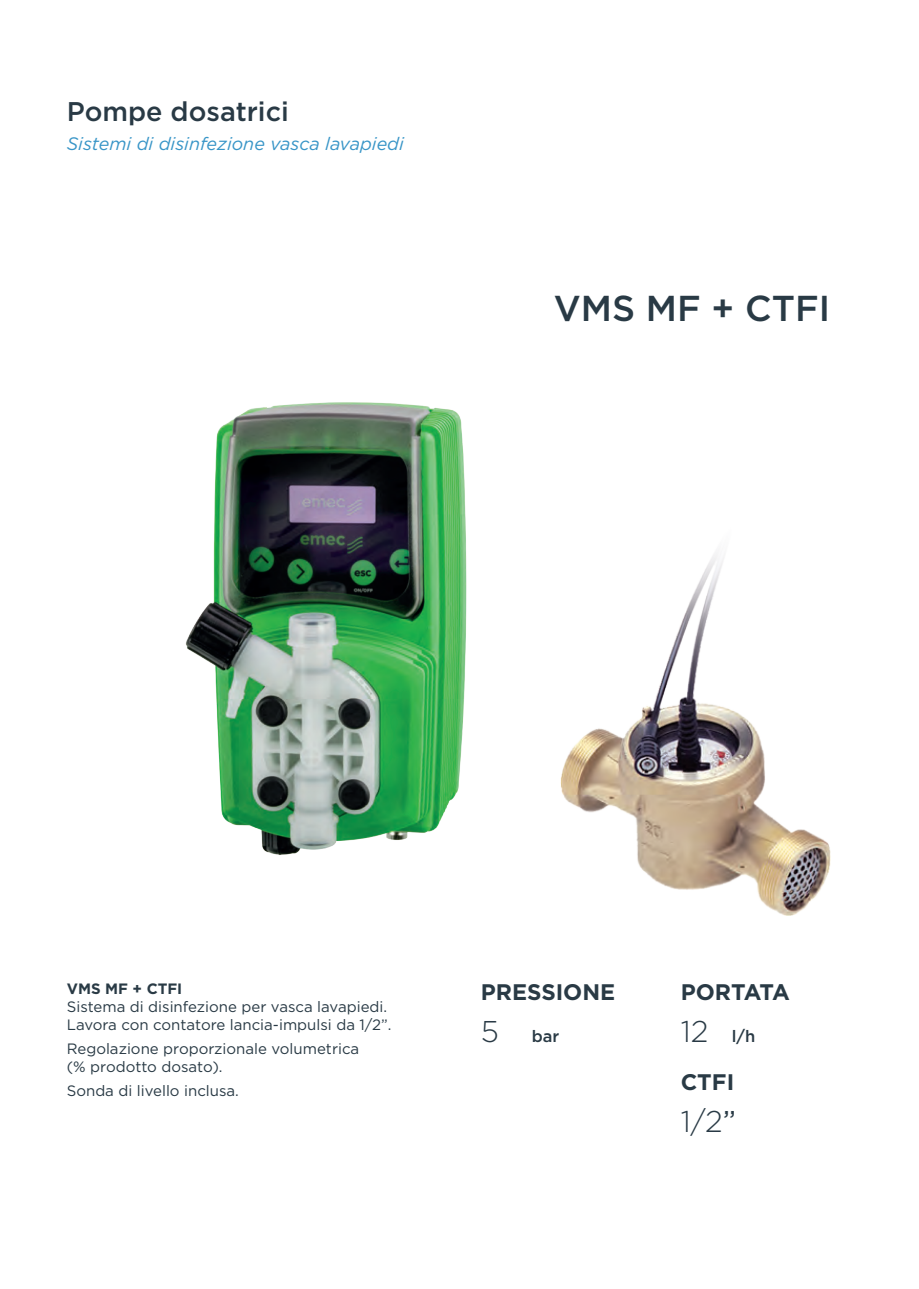
<style>
.page{position:relative;width:919px;height:1289px;background:#fff}
.page>*{position:absolute;margin:0;border:0;box-sizing:border-box;transform-origin:0 0}
.t1{font:500 36px "Gotham";color:#293a45}
.t2{font:300 30px "Gotham";color:#293a45}
.t3{font:500 27px "Gotham";color:#293a45}
.t4{font:700 22.5px "Gotham";color:#293a45}
.t5{font:700 22.5px "Gotham";letter-spacing:-.045em;color:#293a45}
.t6{font:italic 18px "Gotham";color:#3895c7}
.t7{font:500 16.5px "Gotham";color:#293a45}
.t8{font:15px/18px "Gotham";color:#293a45}
.t9{font:700 15px "Gotham";color:#293a45}
.s1{font-weight:400}
</style>
<div class="page">
<img style="left:566px;top:553px;width:264px;height:362px">
<img style="left:185px;top:402px;width:381px;height:453px">
<h3 class="t3" style="left:67px;top:94px;width:223px">Pompe dosatrici</h3>
<p class="t6" style="left:67px;top:132px;width:338px">Sistemi di disinfezione vasca lavapiedi</p>
<h1 class="t1" style="left:553px;top:285px;width:278px">VMS MF + CTFI</h1>
<p class="t9" style="left:67px;top:978px;width:117px">VMS MF + CTFI</p>
<p class="t8" style="left:67px;top:997px;width:326px">Sistema di disinfezione per vasca lavapiedi.<br>Lavora con contatore lancia-impulsi da 1/2”.</p>
<p class="t8" style="left:67px;top:1039px;width:294px">Regolazione proporzionale volumetrica (% prodotto dosato).</p>
<p class="t8" style="left:67px;top:1081px;width:174px">Sonda di livello inclusa.</p>
<h3 class="t4" style="left:480px;top:976px;width:136px">PRESSIONE</h3>
<p class="t7" style="left:531px;top:1025px;width:29px">bar</p>
<h2 class="t2" style="left:680px;top:1012px;width:29px">12</h2>
<h3 class="t5" style="left:680px;top:976px;width:111px">PORTATA</h3>
<p class="t7" style="left:731px;top:1025px;width:25px">l/h</p>
<h2 class="t2" style="left:480px;top:1012px;width:20px">5</h2>
<h3 class="t4" style="left:680px;top:1066px;width:55px">CTFI</h3>
<h2 class="t2" style="left:680px;top:1102px;width:57px">1/2<span class="s1">”</span></h2>
</div>
